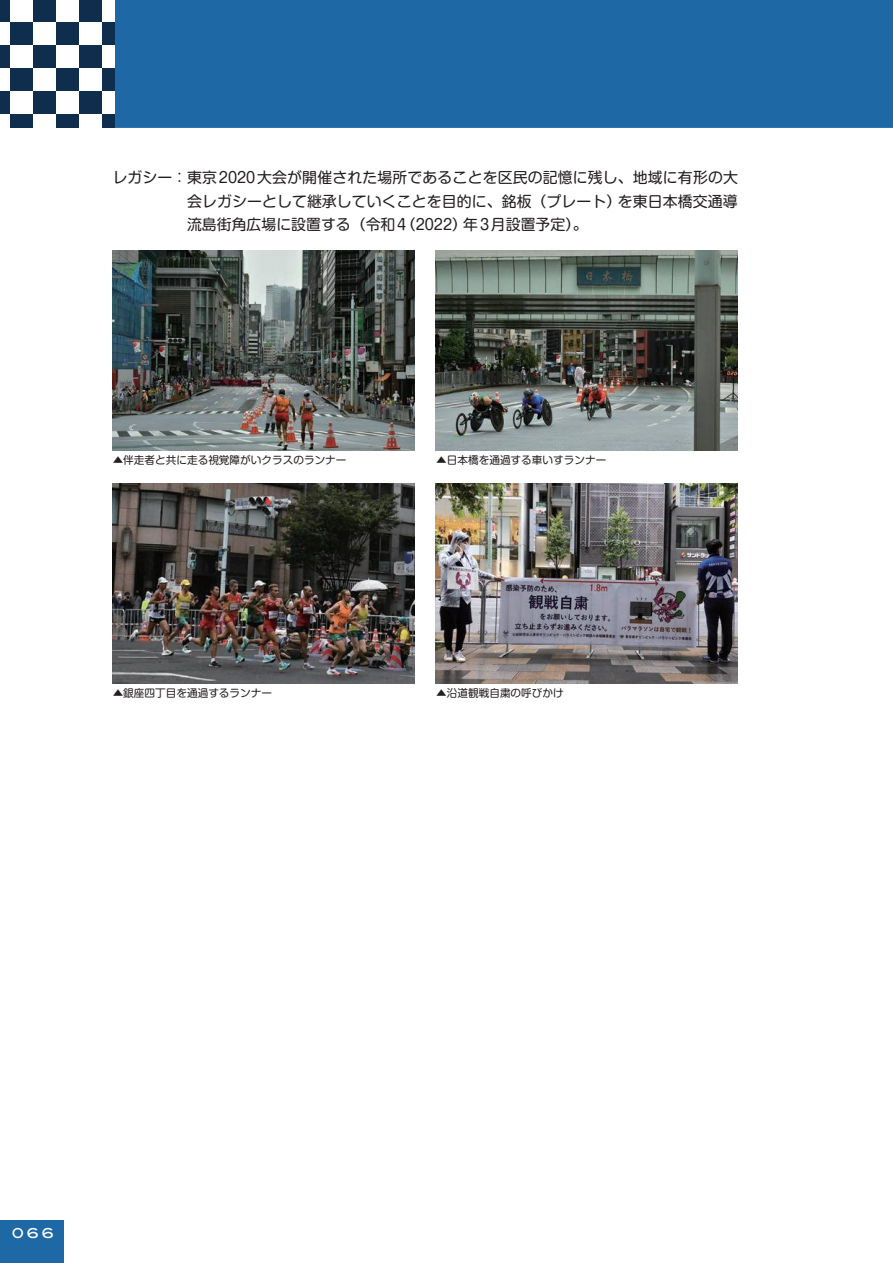
<style>
.page{position:relative;width:893px;height:1263px;background:#fff}
.page>*{position:absolute;margin:0;border:0;box-sizing:border-box;transform-origin:0 0}
.sリード{font:14.85px/23.4px "Shin M Go Pr 6";letter-spacing:.005em;color:#231f20;text-align:justify}
.t1{font:13.8px "Blair Md ITCTT Medium";color:#fff}
.画像キャプション{font:10.65px "Shin M Go Pr 6";color:#231f20}
</style>
<div class="page">
<div style="left:115px;top:0;width:778px;height:128px;background:#1e68a6"></div>
<svg style="left:0;top:0;width:115px;height:128px"></svg>
<div style="left:0;top:1220px;width:64px;height:43px;background:#1e68a6"></div>
<img style="left:113px;top:251px;width:302px;height:200px">
<img style="left:113px;top:484px;width:302px;height:200px">
<img style="left:436px;top:251px;width:302px;height:200px">
<img style="left:436px;top:484px;width:302px;height:200px">
<p class="sリード" style="left:187px;top:165px;width:552px;text-indent:-74px">レガシー：東京2020大会が開催された場所であることを区民の記憶に残し、地域に有形の大会レガシーとして継承していくことを目的に、銘板（プレート）を東日本橋交通導流島街角広場に設置する（令和4（2022）年3月設置予定）。</p>
<p class="画像キャプション" style="left:113px;top:452px;width:235px">▲伴走者と共に走る視覚障がいクラスのランナー</p>
<p class="画像キャプション" style="left:113px;top:684px;width:161px">▲銀座四丁目を通過するランナー</p>
<p class="画像キャプション" style="left:436px;top:452px;width:172px">▲日本橋を通過する車いすランナー</p>
<p class="画像キャプション" style="left:436px;top:684px;width:129px">▲沿道観戦自粛の呼びかけ</p>
<p class="t1" style="left:11px;top:1225px;width:44px">066</p>
</div>
